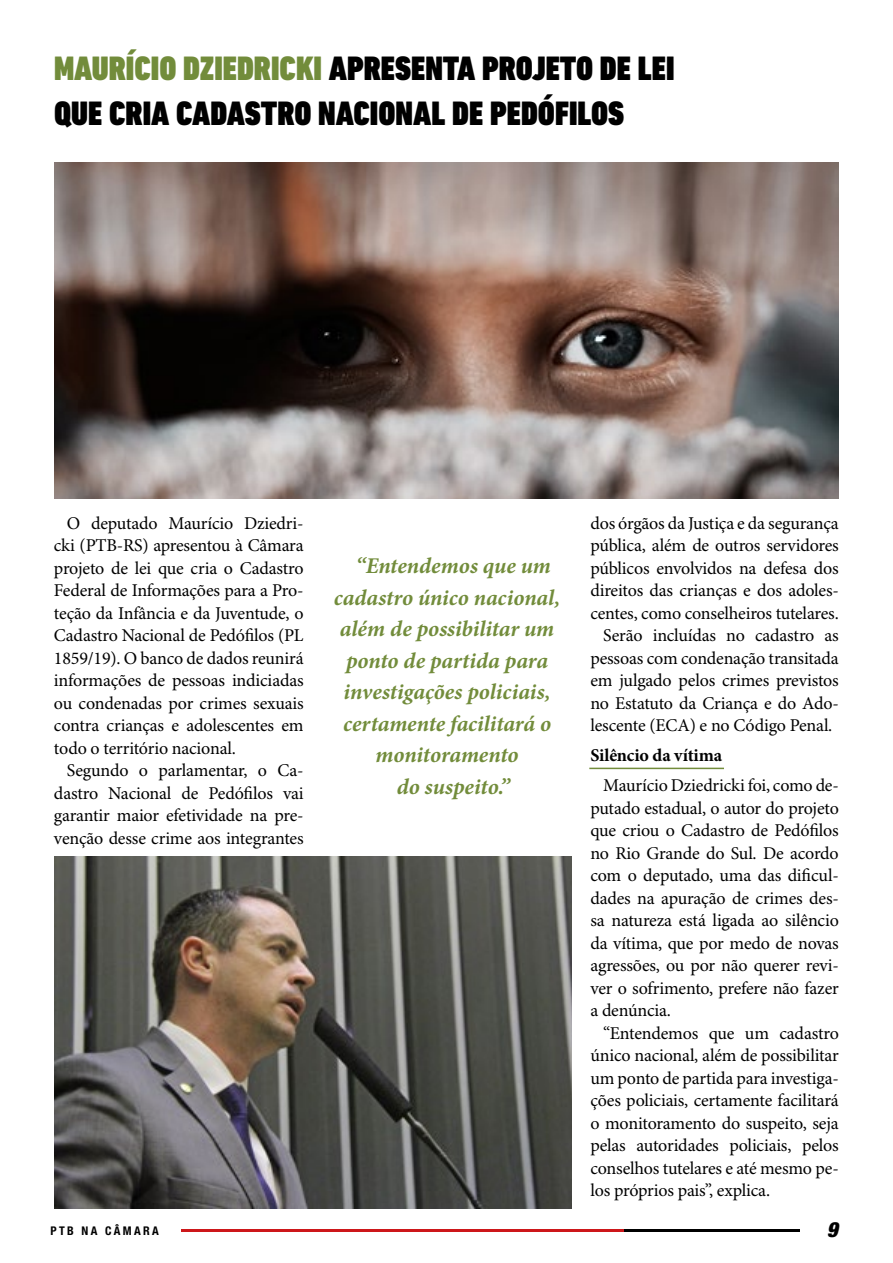
<style>
.page{position:relative;width:893px;height:1263px;background:#fff}
.page>*{position:absolute;margin:0;border:0;box-sizing:border-box;transform-origin:0 0}
.t1{font:900 condensed 34.5px/45px "DIN Next LT Pro";color:#000}
.t2{font:italic 700 22.5px/31.5px "Minion Pro";letter-spacing:-.005em;color:#728c3b;text-align:center}
.t3{font:italic 900 condensed 21px "Helvetica Neue LT Std";color:#000}
.t4{font:18px/22.5px "Minion Pro";letter-spacing:-.01em;color:#000;text-align:justify}
.t5{font:700 18px "Minion Pro";letter-spacing:-.01em;color:#000}
.t6{font:700 condensed 12px "Helvetica Neue LT Std";letter-spacing:.2em;color:#000}
.s1{color:#728c3b}
</style>
<div class="page">
<hr style="left:357px;top:1229px;width:443px;height:3px;background:#000">
<hr style="left:181px;top:1229px;width:442px;height:3px;background:#cd171a">
<hr style="left:589px;top:768px;width:135px;height:1px;background:#728c3b">
<img style="left:54px;top:857px;width:517px;height:352px">
<img style="left:54px;top:162px;width:784px;height:336px">
<h1 class="t1" style="left:54px;top:46px;width:622px"><span class="s1">MAURÍCIO DZIEDRICKI</span> APRESENTA PROJETO DE LEI<br>QUE CRIA CADASTRO NACIONAL DE PEDÓFILOS</h1>
<p class="t4" style="left:54px;top:512px;width:251px;text-indent:13px">O deputado Maurício Dziedri&shy;cki (PTB-RS) apresentou à Câmara projeto de lei que cria o Cadastro Federal de Informações para a Pro&shy;teção da Infância e da Juventude, o Cadastro Nacional de Pedófilos (PL 1859/19). O banco de dados reunirá informações de pessoas indiciadas ou condenadas por crimes sexuais contra crianças e adolescentes em todo o território nacional.</p>
<p class="t4" style="left:54px;top:760px;width:251px;text-indent:13px">Segundo o parlamentar, o Ca&shy;dastro Nacional de Pedófilos vai garantir maior efetividade na pre&shy;venção desse crime aos integrantes</p>
<p class="t2" style="left:334px;top:550px;width:228px">“Entendemos que um cadastro único nacional, além de possibilitar um ponto de partida para investigações policiais, certamente facilitará o monitoramento<br>do suspeito.”</p>
<p class="t4" style="left:590px;top:512px;width:250px">dos órgãos da Justiça e da segurança</p>
<p class="t4" style="left:590px;top:535px;width:250px">pública, além de outros servidores</p>
<p class="t4" style="left:590px;top:557px;width:250px">públicos envolvidos na defesa dos</p>
<p class="t4" style="left:590px;top:580px;width:250px">direitos das crianças e dos adoles-</p>
<p class="t4" style="left:590px;top:602px;width:250px">centes, como conselheiros tutelares.</p>
<p class="t4" style="left:603px;top:625px;width:237px">Serão incluídas no cadastro as</p>
<p class="t4" style="left:590px;top:647px;width:250px">pessoas com condenação transitada</p>
<p class="t4" style="left:590px;top:670px;width:250px">em julgado pelos crimes previstos</p>
<p class="t4" style="left:590px;top:692px;width:250px">no Estatuto da Criança e do Ado-</p>
<p class="t4" style="left:590px;top:715px;width:243px">lescente (ECA) e no Código Penal.</p>
<p class="t5" style="left:590px;top:743px;width:133px">Silêncio da vítima</p>
<p class="t4" style="left:590px;top:775px;width:250px;text-indent:13px">Maurício Dziedricki foi, como de&shy;putado estadual, o autor do projeto que criou o Cadastro de Pedófilos no Rio Grande do Sul. De acordo com o deputado, uma das dificul&shy;dades na apuração de crimes des&shy;sa natureza está ligada ao silêncio da vítima, que por medo de novas agressões, ou por não querer revi&shy;ver o sofrimento, prefere não fazer a denúncia.</p>
<p class="t4" style="left:590px;top:1022px;width:250px;text-indent:13px">“Entendemos que um cadastro único nacional, além de possibilitar um ponto de partida para investiga&shy;ções policiais, certamente facilitará o monitoramento do suspeito, seja pelas autoridades policiais, pelos conselhos tutelares e até mesmo pe&shy;los próprios pais”, explica.</p>
<p class="t6" style="left:50px;top:1223px;width:110px">PTB NA CÂMARA</p>
<p class="t3" style="left:827px;top:1216px;width:12px">9</p>
</div>
